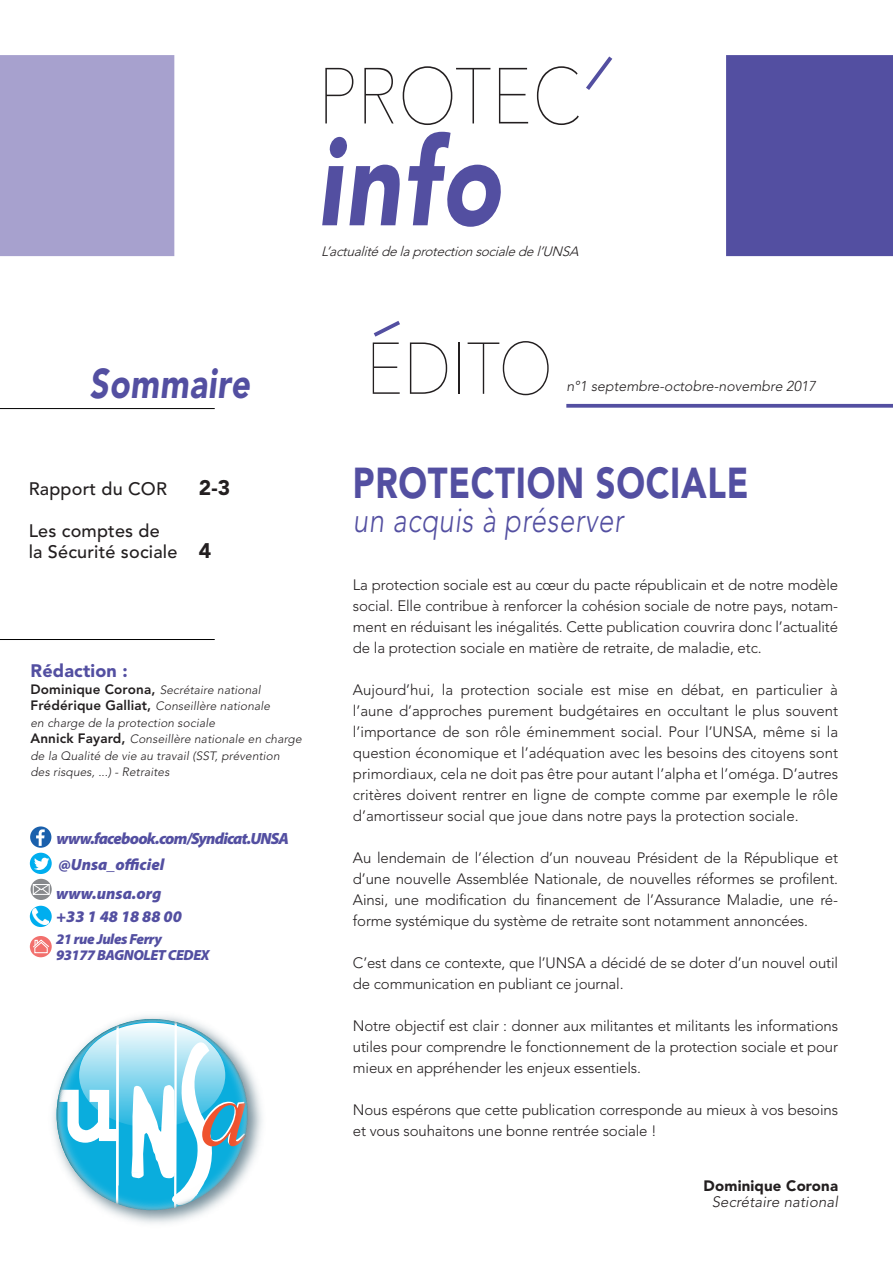
<style>
.page{position:relative;width:893px;height:1263px;background:#fff}
.page>*{position:absolute;margin:0;border:0;box-sizing:border-box;transform-origin:0 0}
.t1{font:italic 900 121.8px "Avenir LT Std";color:#534fa1;scale:.81 1}
.t2{font:200 78.45px "Avenir Next";color:#231f20;scale:.87 1}
.t3{font:200 72.45px "Avenir Next";color:#231f20;scale:.87 1}
.t4{font:900 42.9px "Avenir LT Std";letter-spacing:.02em;color:#534fa1;scale:.81 1}
.t5{font:italic 900 41.25px "Avenir LT Std";letter-spacing:.02em;color:#534fa1;scale:.81 1}
.t6{font:italic 300 34.2px "Avenir LT Std";letter-spacing:.02em;color:#534fa1;scale:.81 1}
.t7{font:900 21px "Avenir LT Std";color:#231f20}
.t8{font:500 18px/21px "Avenir LT Std";letter-spacing:.01em;color:#231f20}
.t9{font:900 18px "Avenir LT Std";letter-spacing:.01em;color:#534fa1}
.t10{font:italic 900 16.35px/23.4px "Myriad Pro";color:#534fa1}
.t11{font:italic 900 16.35px "Myriad Pro";letter-spacing:-.05em;color:#534fa1}
.t12{font:300 15px/21px "Avenir LT Std";letter-spacing:-.01em;color:#231f20;text-align:justify}
.t13{font:italic 300 15px "Avenir LT Std";letter-spacing:.01em;color:#231f20}
.t14{font:900 15px "Avenir LT Std";letter-spacing:.01em;color:#231f20}
.t15{font:italic 900 14.7px/16.5px "Myriad Pro";letter-spacing:-.03em;color:#534fa1}
.t16{font:italic 300 14.25px "Avenir LT Std";color:#231f20}
.t17{font:italic 300 13.5px "Avenir LT Std";letter-spacing:-.02em;color:#231f20}
.t18{font:italic 300 12px/16.5px "Avenir LT Std";letter-spacing:.01em;color:#231f20}
.s1{font-weight:900;font-size:21px}
.s2{font-weight:800;font-style:normal;font-size:13.5px}
</style>
<div class="page">
<img style="left:52px;top:1015px;width:211px;height:209px">
<svg style="left:56px;top:1019px;width:192px;height:191px"></svg>
<svg style="left:373px;top:321px;width:27px;height:16px"></svg>
<svg style="left:566px;top:404px;width:327px;height:4px"></svg>
<hr style="left:0;top:408px;width:215px;height:1px;background:#000">
<hr style="left:0;top:639px;width:215px;height:1px;background:#000">
<div style="left:726px;top:55px;width:167px;height:201px;background:#534fa1"></div>
<div style="left:0;top:55px;width:174px;height:201px;background:#a7a1ce"></div>
<div style="left:30px;top:826px;width:21px;height:22px;background:#1a60ac;border-radius:50%"></div>
<svg style="left:36px;top:829px;width:9px;height:17px"></svg>
<div style="left:30px;top:853px;width:22px;height:21px;background:#00aeef;border-radius:50%"></div>
<svg style="left:34px;top:857px;width:15px;height:15px"></svg>
<svg style="left:30px;top:906px;width:22px;height:21px"></svg>
<svg style="left:31px;top:879px;width:21px;height:21px"></svg>
<svg style="left:33px;top:884px;width:17px;height:11px"></svg>
<div style="left:30px;top:936px;width:22px;height:21px;background:#f2706d;border-radius:50%"></div>
<svg style="left:32px;top:939px;width:18px;height:15px"></svg>
<img style="left:33px;top:909px;width:15px;height:15px">
<svg style="left:586px;top:56px;width:27px;height:34px"></svg>
<h2 class="t2" style="left:318px;top:30px;width:304px">PROTEC</h2>
<h1 class="t1" style="left:317px;top:109px;width:228px">info</h1>
<p class="t17" style="left:321px;top:243px;width:261px">L’actualité de la protection sociale de l’UNSA</p>
<h3 class="t5" style="left:90px;top:358px;width:199px">Sommaire</h3>
<p class="t8" style="left:29px;top:479px;width:140px">Rapport du COR</p>
<h3 class="t7" style="left:199px;top:475px;width:33px">2-3</h3>
<p class="t8" style="left:29px;top:521px;width:184px">Les comptes de<br>la Sécurité sociale <span class="s1">4</span></p>
<p class="t9" style="left:31px;top:660px;width:99px">Rédaction :</p>
<p class="t18" style="left:31px;top:681px;width:273px"><span class="s2">Dominique Corona,</span> Secrétaire national <span class="s2">Frédérique Galliat,</span> Conseillère nationale<br>en charge de la protection sociale<br><span class="s2">Annick Fayard,</span> Conseillère nationale en charge de la Qualité de vie au travail (SST, prévention des risques, ...) - Retraites</p>
<p class="t11" style="left:57px;top:829px;width:234px">www.facebook.com/Syndicat.UNSA</p>
<p class="t10" style="left:58px;top:853px;width:108px">@Unsa_officiel</p>
<p class="t10" style="left:56px;top:882px;width:127px">www.unsa.org +33 1 48 18 88 00</p>
<p class="t15" style="left:56px;top:931px;width:155px">21 rue Jules Ferry<br>93177 BAGNOLET CEDEX</p>
<h3 class="t3" style="left:366px;top:307px;width:217px">EDITO</h3>
<p class="t16" style="left:566px;top:378px;width:251px">n°1 septembre-octobre-novembre 2017</p>
<h3 class="t4" style="left:353px;top:457px;width:490px">PROTECTION SOCIALE</h3>
<h3 class="t6" style="left:353px;top:500px;width:335px">un acquis à préserver</h3>
<p class="t12" style="left:353px;top:574px;width:487px">La protection sociale est au cœur du pacte républicain et de notre modèle social. Elle contribue à renforcer la cohésion sociale de notre pays, notam&shy;ment en réduisant les inégalités. Cette publication couvrira donc l’actualité de la protection sociale en matière de retraite, de maladie, etc.</p>
<p class="t12" style="left:353px;top:679px;width:487px">Aujourd’hui, la protection sociale est mise en débat, en particulier à l’aune d’approches purement budgétaires en occultant le plus souvent l’importance de son rôle éminemment social. Pour l’UNSA, même si la question économique et l’adéquation avec les besoins des citoyens sont primordiaux, cela ne doit pas être pour autant l’alpha et l’oméga. D’autres critères doivent rentrer en ligne de compte comme par exemple le rôle d’amortisseur social que joue dans notre pays la protection sociale.</p>
<p class="t12" style="left:353px;top:847px;width:487px">Au lendemain de l’élection d’un nouveau Président de la République et d’une nouvelle Assemblée Nationale, de nouvelles réformes se profilent.<br>Ainsi, une modification du financement de l’Assurance Maladie, une ré&shy;forme systémique du système de retraite sont notamment annoncées.</p>
<p class="t12" style="left:353px;top:952px;width:487px">C’est dans ce contexte, que l’UNSA a décidé de se doter d’un nouvel outil de communication en publiant ce journal.</p>
<p class="t12" style="left:353px;top:1015px;width:487px">Notre objectif est clair : donner aux militantes et militants les informations utiles pour comprendre le fonctionnement de la protection sociale et pour mieux en appréhender les enjeux essentiels.</p>
<p class="t12" style="left:353px;top:1099px;width:487px">Nous espérons que cette publication corresponde au mieux à vos besoins et vous souhaitons une bonne rentrée sociale !</p>
<p class="t14" style="left:704px;top:1176px;width:136px">Dominique Corona</p>
<p class="t13" style="left:712px;top:1193px;width:128px">Secrétaire national</p>
</div>
